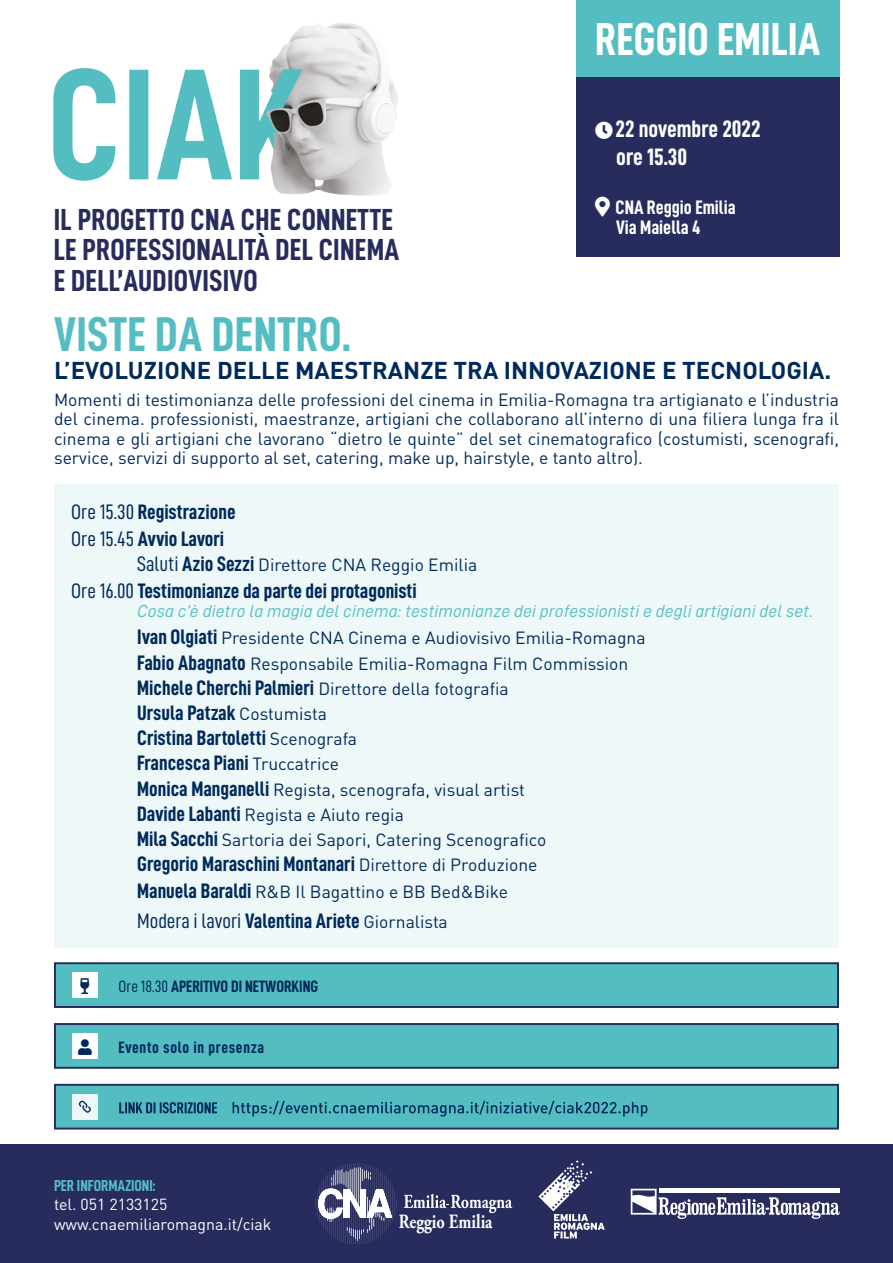
<style>
.page{position:relative;width:893px;height:1263px;background:#fff}
.page>*{position:absolute;margin:0;border:0;box-sizing:border-box;transform-origin:0 0}
.t1{font:48.9px "D DIN Condensed Bold";letter-spacing:.01em;color:#54bdc1}
.t2{font:46.35px "D DIN Condensed Bold";color:#fff}
.t3{font:30.6px/30.6px "D DIN Condensed Bold";letter-spacing:.01em;color:#272c5d}
.t4{font:700 24px "DIN";color:#002a5b}
.t5{font:23.85px/28.7px "D DIN Condensed Bold";color:#fff}
.t6{font:21px/25.2px "D DIN Condensed Bold";color:#002a5b}
.t7{font:700 20.25px "Adobe Garamond Pro";color:#fff;scale:.8 1}
.t8{font:19.65px/19.6px "D DIN Condensed Bold";color:#fff}
.t9{font:17.4px/25.2px "DIN";color:#002a5b}
.t10{font:17.4px "D DIN Italic";letter-spacing:.005em;color:#54bdc1}
.t11{font:16.5px "D DIN Condensed Bold";letter-spacing:.04em;color:#002a5b}
.t12{font:15.9px/19px "DIN";color:#fff}
.t13{font:15.9px "D DIN Condensed Bold";color:#54bdc1}
.t14{font:15.75px "Font Awesome 5 Free Solid";color:#002a5b}
.s1{font-family:"D DIN Condensed"}
.s2{font-family:"D DIN Condensed";font-size:21px}
.s3{font-family:"D DIN Condensed Bold";font-size:21px}
.s4{font-family:"DIN";font-size:17.4px}
</style>
<div class="page">
<div style="left:0;top:1144px;width:893px;height:119px;background:#272c5d"></div>
<img style="left:53px;top:23px;width:345px;height:173px">
<svg style="left:538px;top:1160px;width:67px;height:79px"></svg>
<svg style="left:631px;top:1189px;width:209px;height:30px"></svg>
<div style="left:54px;top:1023px;width:785px;height:46px;background:#54bdc1;border:2px solid #272c5d"></div>
<div style="left:72px;top:1033px;width:26px;height:25px;background:#fff"></div>
<svg style="left:315px;top:1163px;width:82px;height:82px"></svg>
<svg style="left:404px;top:1194px;width:108px;height:19px"></svg>
<div style="left:576px;top:77px;width:263px;height:180px;background:#272c5d"></div>
<div style="left:576px;top:0;width:263px;height:77px;background:#54bdc1"></div>
<div style="left:54px;top:962px;width:785px;height:46px;background:#54bdc1;border:2px solid #272c5d"></div>
<div style="left:72px;top:972px;width:26px;height:26px;background:#fff"></div>
<div style="left:54px;top:1084px;width:785px;height:45px;background:#54bdc1;border:2px solid #272c5d"></div>
<div style="left:72px;top:1094px;width:26px;height:25px;background:#edf7f7"></div>
<svg style="left:79px;top:1100px;width:12px;height:13px"></svg>
<svg style="left:119px;top:1101px;width:528px;height:16px"></svg>
<div style="left:54px;top:484px;width:785px;height:463px;background:#eef8f9"></div>
<h2 class="t2" style="left:595px;top:13px;width:227px">REGGIO EMILIA</h2>
<h3 class="t3" style="left:54px;top:203px;width:347px">IL PROGETTO CNA CHE CONNETTE<br>LE PROFESSIONALITÀ DEL CINEMA<br>E DELL’AUDIOVISIVO</h3>
<h3 class="t5" style="left:616px;top:114px;width:146px;text-indent:-21px">●□22 novembre 2022 ore 15.30</h3>
<p class="t8" style="left:616px;top:197px;width:122px">CNA Reggio Emilia<br>Via Maiella 4</p>
<h1 class="t1" style="left:54px;top:308px;width:298px">VISTE DA DENTRO.</h1>
<h3 class="t4" style="left:54px;top:354px;width:779px">L’EVOLUZIONE DELLE MAESTRANZE TRA INNOVAZIONE E TECNOLOGIA.</h3>
<p class="t9" style="left:54px;top:389px;width:786px;line-height:19.5px;text-align:justify">Momenti di testimonianza delle professioni del cinema in Emilia-Romagna tra artigianato e l’industria del cinema. professionisti, maestranze, artigiani che collaborano all’interno di una filiera lunga fra il cinema e gli artigiani che lavorano “dietro le quinte” del set cinematografico (costumisti, scenografi, service, servizi di supporto al set, catering, make up, hairstyle, e tanto altro).</p>
<p class="t6" style="left:71px;top:497px;width:166px;line-height:27px"><span class="s1">Ore 15.30</span> Registrazione<br><span class="s1">Ore 15.45</span> Avvio Lavori</p>
<p class="t9" style="left:137px;top:552px;width:342px"><span class="s2">Saluti</span> <span class="s3">Azio Sezzi</span> Direttore CNA Reggio Emilia</p>
<p class="t6" style="left:71px;top:578px;width:347px"><span class="s1">Ore 16.00</span> Testimonianze da parte dei protagonisti</p>
<p class="t10" style="left:137px;top:602px;width:678px">Cosa c’è dietro la magia del cinema: testimonianze dei professionisti e degli artigiani del set.</p>
<p class="t9" style="left:137px;top:625px;width:510px"><span class="s3">Ivan Olgiati</span> Presidente CNA Cinema e Audiovisivo Emilia-Romagna<br><span class="s3">Fabio Abagnato</span> Responsabile Emilia-Romagna Film Commission<br><span class="s3">Michele Cherchi Palmieri</span> Direttore della fotografia</p>
<p class="t6" style="left:137px;top:700px;width:221px">Ursula Patzak <span class="s4">costumista<br></span>Cristina Bartoletti <span class="s4">scenografa<br></span>Francesca Piani <span class="s4">truccatrice</span></p>
<p class="t9" style="left:137px;top:776px;width:411px"><span class="s3">Monica Manganelli</span> Regista, scenografa, visual artist<br><span class="s3">Davide Labanti</span> Regista e Aiuto regia<br><span class="s3">Mila Sacchi</span> Sartoria dei Sapori, Catering Scenografico</p>
<p class="t6" style="left:137px;top:851px;width:402px">Gregorio Maraschini Montanari <span class="s4">Direttore di Produzione</span></p>
<p class="t9" style="left:137px;top:879px;width:372px"><span class="s3">Manuela Baraldi</span> R&amp;B Il Bagattino e BB Bed&amp;Bike</p>
<p class="t6" style="left:137px;top:908px;width:312px"><span class="s1">Modera i lavori</span> Valentina Ariete <span class="s4">Giornalista</span></p>
<p class="t14" style="left:80px;top:978px;width:11px">■●▲▲●▼</p>
<p class="t11" style="left:119px;top:977px;width:60px"><span class="s1">Ore 18.30</span> aperitivo</p>
<p class="t11" style="left:231px;top:977px;width:76px">dinetworking</p>
<p class="t11" style="left:119px;top:1038px;width:147px">Evento solo in presenza</p>
<p class="t13" style="left:54px;top:1177px;width:103px">PER INFORMAZIONI:</p>
<p class="t12" style="left:54px;top:1195px;width:219px">tel. 051 2133125 www.cnaemiliaromagna.it/ciak</p>
<p class="t7" style="left:399px;top:1209px;width:119px">Reggio Emilia</p>
</div>
